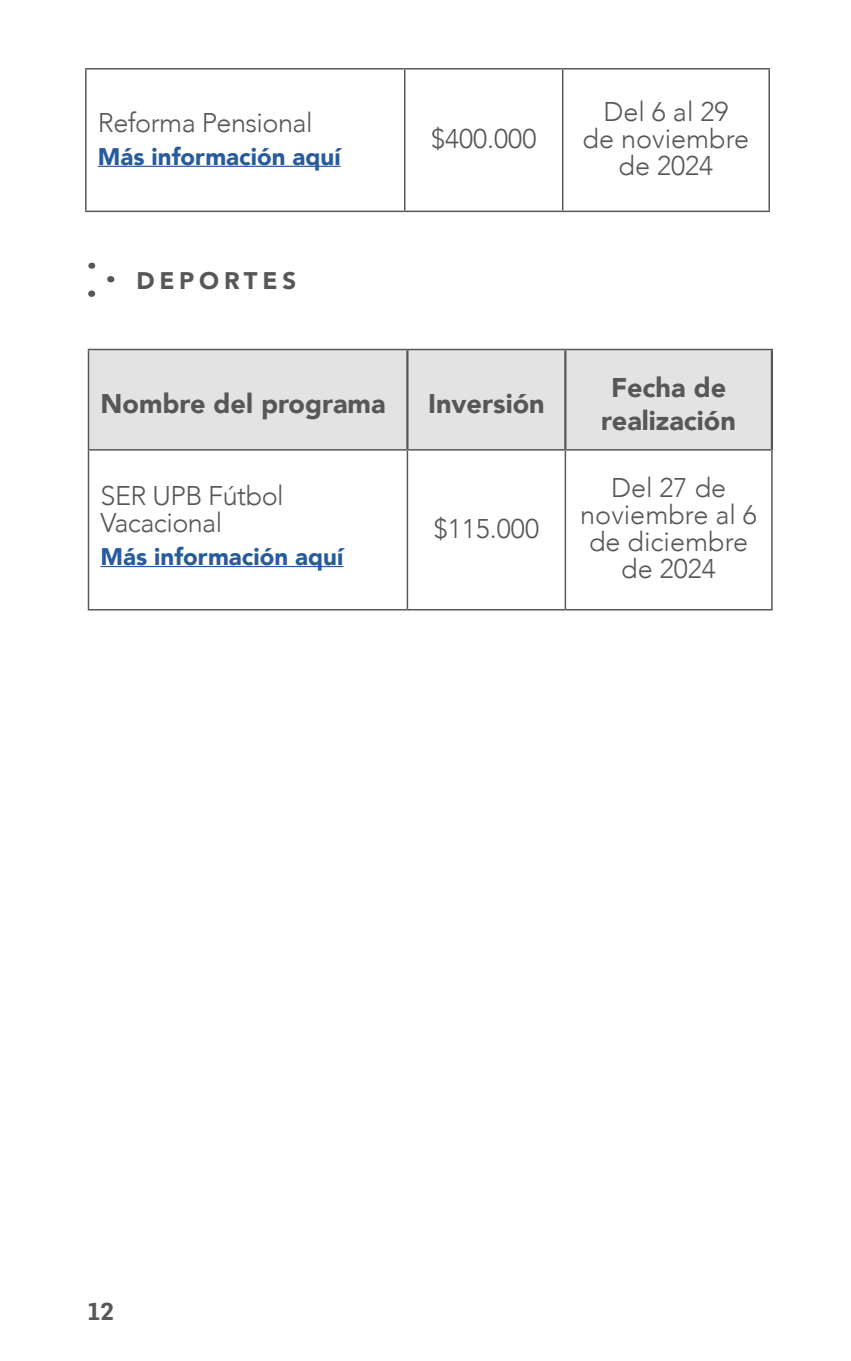
<style>
.page{position:relative;width:851px;height:1361px;background:#fff}
.page>*{position:absolute;margin:0;border:0;box-sizing:border-box;transform-origin:0 0}
.t1{font:300 27px/27px "Avenir";color:#575756;text-align:center}
.t2{font:900 27px/33px "Avenir";color:#575756;text-align:center}
.t3{font:300 27px/27px "Avenir";letter-spacing:-.02em;color:#575756}
.t4{font:900 24px "Avenir";color:#275b9b}
.t5{font:900 24px "Avenir";letter-spacing:.2em;color:#575756}
.t6{font:600 24px "Flama";color:#575756}
</style>
<div class="page">
<hr style="left:85px;top:68px;width:319px;height:2px;background:#575756">
<hr style="left:404px;top:68px;width:158px;height:2px;background:#575756">
<hr style="left:562px;top:68px;width:207px;height:2px;background:#575756">
<hr style="left:85px;top:211px;width:319px;height:1px;background:#575756">
<hr style="left:404px;top:211px;width:158px;height:1px;background:#575756">
<hr style="left:562px;top:211px;width:207px;height:1px;background:#575756">
<hr style="left:85px;top:70px;width:2px;height:141px;background:#575756">
<hr style="left:404px;top:70px;width:1px;height:141px;background:#575756">
<hr style="left:562px;top:70px;width:1px;height:141px;background:#575756">
<hr style="left:768px;top:70px;width:1px;height:141px;background:#575756">
<hr style="left:98px;top:166px;width:242px;height:1px;background:#275b9b">
<svg style="left:88px;top:263px;width:27px;height:34px"></svg>
<div style="left:89px;top:350px;width:681px;height:99px;background:#e3e3e3"></div>
<hr style="left:88px;top:349px;width:319px;height:1px;background:#575756">
<hr style="left:88px;top:350px;width:1px;height:99px;background:#575756">
<hr style="left:407px;top:349px;width:158px;height:1px;background:#575756">
<hr style="left:565px;top:349px;width:207px;height:1px;background:#575756">
<hr style="left:88px;top:449px;width:319px;height:1px;background:#575756">
<hr style="left:407px;top:449px;width:158px;height:1px;background:#575756">
<hr style="left:565px;top:449px;width:207px;height:1px;background:#575756">
<hr style="left:88px;top:609px;width:319px;height:1px;background:#575756">
<hr style="left:407px;top:609px;width:158px;height:1px;background:#575756">
<hr style="left:565px;top:609px;width:207px;height:1px;background:#575756">
<hr style="left:406px;top:350px;width:2px;height:99px;background:#575756">
<hr style="left:564px;top:350px;width:2px;height:99px;background:#575756">
<hr style="left:770px;top:350px;width:2px;height:99px;background:#575756">
<hr style="left:88px;top:450px;width:1px;height:159px;background:#575756">
<hr style="left:406px;top:450px;width:2px;height:159px;background:#575756">
<hr style="left:564px;top:450px;width:2px;height:159px;background:#575756">
<hr style="left:771px;top:450px;width:1px;height:159px;background:#575756">
<hr style="left:100px;top:566px;width:243px;height:1px;background:#275b9b">
<p class="t3" style="left:98px;top:109px;width:216px">Reforma Pensional</p>
<p class="t4" style="left:98px;top:136px;width:244px">Más información aquí</p>
<p class="t5" style="left:136px;top:260px;width:161px">DEPORTES</p>
<p class="t1" style="left:431px;top:125px;width:107px">$400.000</p>
<p class="t2" style="left:100px;top:386px;width:286px">Nombre del programa</p>
<p class="t2" style="left:428px;top:386px;width:118px">Inversión</p>
<p class="t3" style="left:100px;top:482px;width:185px">SER UPB Fútbol<br>Vacacional</p>
<p class="t4" style="left:100px;top:536px;width:244px">Más información aquí</p>
<p class="t1" style="left:433px;top:515px;width:107px">$115.000</p>
<p class="t1" style="left:582px;top:98px;width:168px">Del 6 al 29<br>de noviembre de 2024</p>
<p class="t2" style="left:601px;top:370px;width:136px">Fecha de realización</p>
<p class="t1" style="left:580px;top:474px;width:178px">Del 27 de noviembre al 6 de diciembre de 2024</p>
<p class="t6" style="left:88px;top:1294px;width:28px">12</p>
</div>
